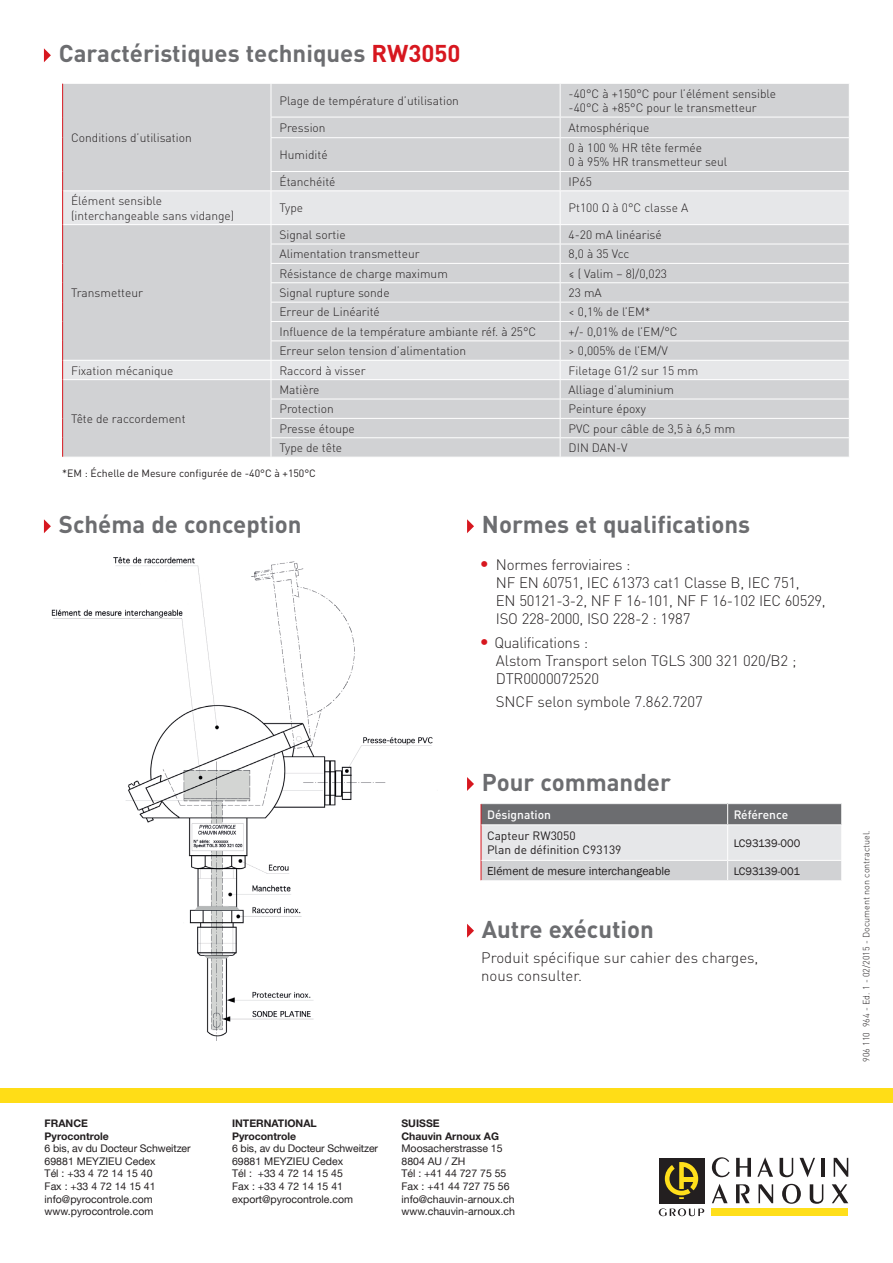
<style>
.page{position:relative;width:893px;height:1263px;background:#fff}
.page>*{position:absolute;margin:0;border:0;box-sizing:border-box;transform-origin:0 0}
.t1{font:700 24px "DIN Pro";color:#6c6d70}
.t2{font:300 15px/18px "DIN Pro";letter-spacing:-.02em;color:#231f20}
.t3{font:300 15px/18px "DIN Pro";color:#231f20}
.t4{font:300 12px/14.4px "DIN Pro";color:#231f20}
.t5{font:12px/14.4px "DIN Pro";color:#231f20}
.t6{font:12px "Franklin Gothic";color:#231f20}
.t7{font:500 12px "DIN Pro";color:#fff}
.t8{font:11.25px "Franklin Gothic";color:#231f20}
.t9{font:10.5px/12.6px "Helvetica Neue";color:#231f20}
.t10{font:700 10.5px/12.6px "Helvetica Neue LT Std";color:#231f20}
.t11{font:10.5px "DIN Pro";color:#231f20}
.t12{font:300 9px "DIN Pro";color:#231f20}
.s1{color:#d7171f}
.s2{font-size:18px;color:#d7171f}
</style>
<div class="page">
<div style="left:0;top:1087px;width:893px;height:15px;background:#ffdd17"></div>
<div style="left:712px;top:1209px;width:136px;height:7px;background:#ffdf1b"></div>
<div style="left:659px;top:1158px;width:45px;height:45px;background:#231f20"></div>
<svg style="left:665px;top:1162px;width:33px;height:37px"></svg>
<svg style="left:712px;top:1157px;width:18px;height:20px"></svg>
<svg style="left:736px;top:1158px;width:15px;height:19px"></svg>
<svg style="left:757px;top:1157px;width:16px;height:20px"></svg>
<svg style="left:780px;top:1158px;width:13px;height:19px"></svg>
<svg style="left:799px;top:1158px;width:16px;height:19px"></svg>
<hr style="left:821px;top:1158px;width:4px;height:19px;background:#231f20">
<svg style="left:834px;top:1158px;width:14px;height:19px"></svg>
<svg style="left:712px;top:1184px;width:16px;height:19px"></svg>
<svg style="left:736px;top:1184px;width:14px;height:19px"></svg>
<svg style="left:758px;top:1184px;width:15px;height:19px"></svg>
<svg style="left:782px;top:1184px;width:19px;height:20px"></svg>
<svg style="left:810px;top:1184px;width:13px;height:20px"></svg>
<svg style="left:832px;top:1184px;width:16px;height:19px"></svg>
<svg style="left:659px;top:1208px;width:45px;height:8px"></svg>
<svg style="left:44px;top:48px;width:7px;height:14px"></svg>
<svg style="left:44px;top:519px;width:7px;height:14px"></svg>
<svg style="left:467px;top:519px;width:7px;height:14px"></svg>
<svg style="left:467px;top:777px;width:7px;height:14px"></svg>
<svg style="left:467px;top:924px;width:7px;height:14px"></svg>
<div style="left:481px;top:804px;width:247px;height:21px;background:#6c6d70"></div>
<div style="left:728px;top:804px;width:114px;height:21px;background:#6c6d70"></div>
<div style="left:481px;top:825px;width:247px;height:35px;background:#e6e7e9"></div>
<div style="left:728px;top:825px;width:114px;height:35px;background:#e6e7e9"></div>
<div style="left:481px;top:860px;width:247px;height:21px;background:#d1d2d4"></div>
<div style="left:728px;top:860px;width:114px;height:21px;background:#d1d2d4"></div>
<svg style="left:481px;top:804px;width:1px;height:20px"></svg>
<hr style="left:481px;top:825px;width:1px;height:35px;background:#d7171f">
<svg style="left:481px;top:861px;width:1px;height:19px"></svg>
<svg style="left:727px;top:804px;width:1px;height:20px"></svg>
<svg style="left:841px;top:804px;width:1px;height:20px"></svg>
<hr style="left:481px;top:824px;width:247px;height:1px;background:#fff">
<hr style="left:728px;top:824px;width:114px;height:1px;background:#fff">
<hr style="left:727px;top:825px;width:1px;height:35px;background:#fff">
<hr style="left:841px;top:825px;width:1px;height:35px;background:#fff">
<hr style="left:481px;top:860px;width:247px;height:1px;background:#fff">
<hr style="left:728px;top:860px;width:114px;height:1px;background:#fff">
<svg style="left:727px;top:861px;width:1px;height:19px"></svg>
<svg style="left:841px;top:861px;width:1px;height:19px"></svg>
<hr style="left:481px;top:880px;width:247px;height:1px;background:#fff">
<hr style="left:728px;top:880px;width:114px;height:1px;background:#fff">
<img style="left:51px;top:557px;width:382px;height:483px">
<div style="left:63px;top:84px;width:786px;height:87px;background:#d1d2d4"></div>
<hr style="left:271px;top:84px;width:1px;height:33px;background:#fff">
<hr style="left:560px;top:84px;width:1px;height:33px;background:#fff">
<hr style="left:271px;top:117px;width:289px;height:1px;background:#fff">
<svg style="left:271px;top:117px;width:1px;height:20px"></svg>
<hr style="left:560px;top:117px;width:290px;height:1px;background:#fff">
<svg style="left:560px;top:117px;width:1px;height:20px"></svg>
<hr style="left:271px;top:137px;width:289px;height:1px;background:#fff">
<hr style="left:271px;top:138px;width:1px;height:33px;background:#fff">
<hr style="left:560px;top:137px;width:290px;height:1px;background:#fff">
<hr style="left:560px;top:138px;width:1px;height:33px;background:#fff">
<hr style="left:62px;top:84px;width:1px;height:33px;background:#d7171f">
<svg style="left:62px;top:117px;width:1px;height:21px"></svg>
<hr style="left:62px;top:138px;width:1px;height:33px;background:#d7171f">
<svg style="left:62px;top:171px;width:787px;height:286px"></svg>
<h1 class="t1" style="left:59px;top:34px;width:403px">Caractéristiques techniques <span class="s1">RW3050</span></h1>
<p class="t4" style="left:71px;top:129px;width:122px">Conditions d’utilisation</p>
<p class="t4" style="left:279px;top:92px;width:181px">Plage de température d’utilisation</p>
<p class="t4" style="left:569px;top:85px;width:209px">-40°C à +150°C pour l’élément sensible -40°C à +85°C pour le transmetteur</p>
<p class="t4" style="left:279px;top:119px;width:48px">Pression</p>
<p class="t4" style="left:569px;top:119px;width:82px">Atmosphérique</p>
<p class="t4" style="left:279px;top:147px;width:50px">Humidité</p>
<p class="t4" style="left:569px;top:139px;width:160px">0 à 100 % HR tête fermée<br>0 à 95% HR transmetteur seul</p>
<p class="t4" style="left:279px;top:173px;width:57px">Étanchéité</p>
<p class="t4" style="left:569px;top:173px;width:25px">IP65</p>
<p class="t4" style="left:71px;top:193px;width:165px">Élément sensible (interchangeable sans vidange)</p>
<p class="t4" style="left:279px;top:200px;width:25px">Type</p>
<p class="t4" style="left:569px;top:200px;width:121px">Pt100 Ω à 0°C classe A</p>
<p class="t4" style="left:71px;top:284px;width:73px">Transmetteur</p>
<p class="t4" style="left:279px;top:226px;width:68px">Signal sortie</p>
<p class="t4" style="left:569px;top:226px;width:95px">4-20 mA linéarisé</p>
<p class="t4" style="left:279px;top:246px;width:142px">Alimentation transmetteur</p>
<p class="t4" style="left:569px;top:246px;width:62px">8,0 à 35 Vcc</p>
<p class="t4" style="left:279px;top:265px;width:170px">Résistance de charge maximum</p>
<p class="t4" style="left:569px;top:265px;width:100px">≤ ( Valim – 8)/0,023</p>
<p class="t4" style="left:279px;top:284px;width:112px">Signal rupture sonde</p>
<p class="t4" style="left:569px;top:284px;width:35px">23 mA</p>
<p class="t4" style="left:279px;top:304px;width:102px">Erreur de Linéarité</p>
<p class="t4" style="left:569px;top:304px;width:83px">&lt; 0,1% de l’EM*</p>
<p class="t4" style="left:279px;top:323px;width:258px">Influence de la température ambiante réf. à 25°C</p>
<p class="t4" style="left:569px;top:323px;width:110px">+/- 0,01% de l’EM/°C</p>
<p class="t4" style="left:279px;top:343px;width:188px">Erreur selon tension d’alimentation</p>
<p class="t4" style="left:569px;top:343px;width:101px">&gt; 0,005% de l’EM/V</p>
<p class="t4" style="left:71px;top:362px;width:104px">Fixation mécanique</p>
<p class="t4" style="left:279px;top:362px;width:88px">Raccord à visser</p>
<p class="t4" style="left:569px;top:362px;width:131px">Filetage G1/2 sur 15 mm</p>
<p class="t4" style="left:71px;top:410px;width:116px">Tête de raccordement</p>
<p class="t4" style="left:279px;top:381px;width:42px">Matière</p>
<p class="t4" style="left:569px;top:381px;width:107px">Alliage d’aluminium</p>
<p class="t4" style="left:279px;top:401px;width:56px">Protection</p>
<p class="t4" style="left:569px;top:401px;width:79px">Peinture époxy</p>
<p class="t4" style="left:279px;top:420px;width:77px">Presse étoupe</p>
<p class="t4" style="left:569px;top:420px;width:168px">PVC pour câble de 3,5 à 6,5 mm</p>
<p class="t4" style="left:279px;top:439px;width:64px">Type de tête</p>
<p class="t4" style="left:569px;top:439px;width:60px">DIN DAN-V</p>
<p class="t11" style="left:62px;top:465px;width:255px">*EM : Échelle de Mesure configurée de -40°C à +150°C</p>
<h1 class="t1" style="left:59px;top:504px;width:244px">Schéma de conception</h1>
<h1 class="t1" style="left:482px;top:504px;width:270px">Normes et qualifications</h1>
<p class="t2" style="left:496px;top:555px;width:331px;text-indent:-16px"><span class="s2">•</span> Normes ferroviaires :<br>NF EN 60751, IEC 61373 cat1 Classe B, IEC 751,<br>EN 50121-3-2, NF F 16-101, NF F 16-102 IEC 60529, ISO 228-2000, ISO 228-2 : 1987</p>
<p class="t2" style="left:496px;top:632px;width:302px;text-indent:-16px"><span class="s2">•</span> Qualifications :<br>Alstom Transport selon TGLS 300 321 020/B2 ;<br>DTR0000072520</p>
<p class="t2" style="left:496px;top:691px;width:208px">SNCF selon symbole 7.862.7207</p>
<h1 class="t1" style="left:482px;top:762px;width:191px">Pour commander</h1>
<p class="t7" style="left:487px;top:805px;width:65px">Désignation</p>
<p class="t7" style="left:734px;top:805px;width:56px">Référence</p>
<p class="t5" style="left:487px;top:827px;width:136px">Capteur RW3050<br>Plan de définition C93139</p>
<p class="t8" style="left:734px;top:836px;width:68px">LC93139-000</p>
<p class="t6" style="left:487px;top:863px;width:185px">Elément de mesure interchangeable</p>
<p class="t8" style="left:734px;top:864px;width:68px">LC93139-001</p>
<h1 class="t1" style="left:482px;top:909px;width:174px">Autre exécution</h1>
<p class="t3" style="left:481px;top:948px;width:279px">Produit spécifique sur cahier des charges, nous consulter.</p>
<p class="t10" style="left:45px;top:1117px;width:66px">FRANCE<br>Pyrocontrole</p>
<p class="t9" style="left:45px;top:1142px;width:147px">6 bis, av du Docteur Schweitzer<br>69881 MEYZIEU Cedex<br>Tél : +33 4 72 14 15 40<br>Fax : +33 4 72 14 15 41 info@pyrocontrole.com www.pyrocontrole.com</p>
<p class="t10" style="left:232px;top:1117px;width:86px">INTERNATIONAL<br>Pyrocontrole</p>
<p class="t9" style="left:232px;top:1142px;width:147px">6 bis, av du Docteur Schweitzer<br>69881 MEYZIEU Cedex<br>Tél : +33 4 72 14 15 45<br>Fax : +33 4 72 14 15 41 export@pyrocontrole.com</p>
<p class="t10" style="left:401px;top:1117px;width:99px">SUISSE<br>Chauvin Arnoux AG</p>
<p class="t9" style="left:401px;top:1142px;width:115px">Moosacherstrasse 15<br>8804 AU / ZH<br>Tél : +41 44 727 75 55<br>Fax : +41 44 727 75 56 info@chauvin-arnoux.ch www.chauvin-arnoux.ch</p>
<p class="t12" style="left:859px;top:1062px;width:233px;rotate:-90deg">906 110 964 - Ed. 1 - 02/2015 - Document non contractuel.</p>
</div>
